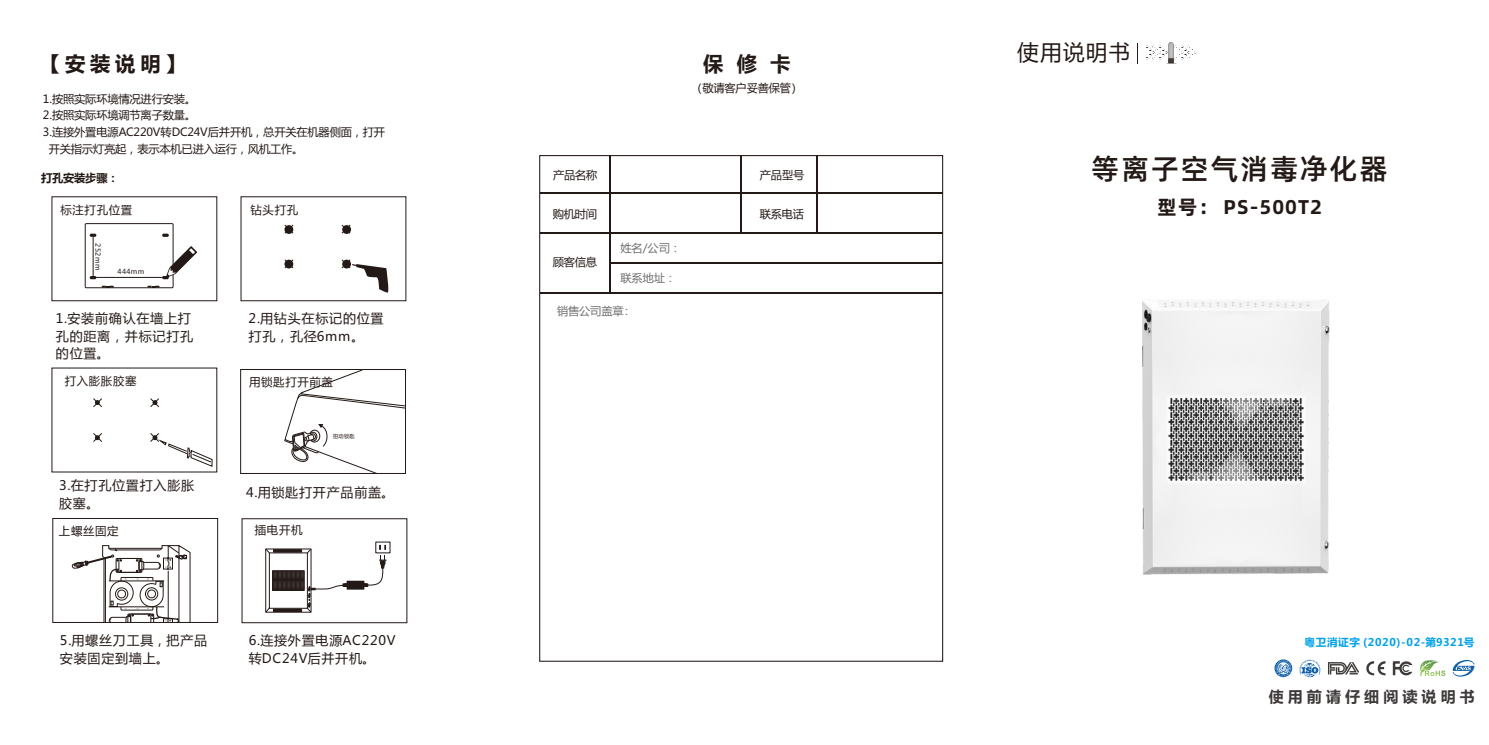
<style>
.page{position:relative;width:1489px;height:745px;background:#fff}
.page>*{position:absolute;margin:0;border:0;box-sizing:border-box;transform-origin:0 0}
.t1{font:500 28.75px "Alibaba Pu Hui Ti";letter-spacing:.05em;color:#231916}
.t2{font:21.62px "Microsoft Ya Hei";letter-spacing:.06em;color:#231916}
.t3{font:700 20.25px "Microsoft Ya Hei";letter-spacing:.235em;color:#231916}
.t4{font:700 20px "Alibaba Pu Hui Ti";letter-spacing:.05em;color:#231916}
.t5{font:700 15px "Microsoft Ya Hei";letter-spacing:.275em;color:#3e3a39}
.t6{font:13px/17.2px "Microsoft Ya Hei";letter-spacing:.06em;color:#231916}
.t7{font:11.38px "Microsoft Ya Hei";letter-spacing:.06em;color:#231916}
.t8{font:11.25px "Microsoft Ya Hei";letter-spacing:-.015em;color:#231916}
.t9{font:11.25px "Microsoft Ya Hei";letter-spacing:-.015em;color:#717171}
.t10{font:11.25px "Microsoft Ya Hei UI";letter-spacing:-.015em;color:#231916}
.t11{font:700 11.25px "Microsoft Ya Hei";letter-spacing:-.015em;color:#231916}
.t12{font:700 10.62px "Microsoft Ya Hei";letter-spacing:.06em;color:#00a1e9}
.t13{font:6.88px "Microsoft Ya Hei";letter-spacing:.06em;color:#231916}
.t14{font:5.12px "Microsoft Ya Hei";color:#231916}
.s1{font-family:"Microsoft Ya Hei UI"}
</style>
<div class="page">
<svg style="left:162px;top:233px;width:7px;height:4px"></svg>
<div style="left:85px;top:223px;width:88px;height:65px;border:1px solid #231916"></div>
<svg style="left:90px;top:233px;width:6px;height:4px"></svg>
<svg style="left:90px;top:276px;width:6px;height:3px"></svg>
<hr style="left:93px;top:237px;width:1px;height:39px;background:#231916">
<hr style="left:95px;top:277px;width:68px;height:1px;background:#231916">
<svg style="left:147px;top:285px;width:12px;height:2px"></svg>
<svg style="left:102px;top:285px;width:12px;height:2px"></svg>
<hr style="left:539px;top:192px;width:403px;height:1px;background:#231916">
<hr style="left:539px;top:292px;width:403px;height:2px;background:#231916">
<hr style="left:539px;top:232px;width:403px;height:1px;background:#231916">
<hr style="left:609px;top:155px;width:1px;height:138px;background:#231916">
<hr style="left:740px;top:155px;width:1px;height:77px;background:#231916">
<hr style="left:816px;top:155px;width:1px;height:78px;background:#231916">
<hr style="left:609px;top:262px;width:333px;height:1px;background:#231916">
<svg style="left:93px;top:398px;width:9px;height:9px"></svg>
<svg style="left:150px;top:398px;width:9px;height:9px"></svg>
<svg style="left:93px;top:433px;width:9px;height:9px"></svg>
<svg style="left:150px;top:433px;width:63px;height:34px"></svg>
<div style="left:52px;top:196px;width:165px;height:105px;border:1px solid #231916"></div>
<div style="left:241px;top:196px;width:165px;height:105px;border:1px solid #231916"></div>
<svg style="left:162px;top:246px;width:35px;height:33px"></svg>
<svg style="left:284px;top:224px;width:10px;height:10px"></svg>
<svg style="left:341px;top:224px;width:10px;height:10px"></svg>
<svg style="left:284px;top:259px;width:10px;height:10px"></svg>
<div style="left:284px;top:225px;width:9px;height:9px;background:#231916;border-radius:50%"></div>
<div style="left:342px;top:225px;width:9px;height:9px;background:#231916;border-radius:50%"></div>
<div style="left:284px;top:259px;width:9px;height:9px;background:#231916;border-radius:50%"></div>
<svg style="left:341px;top:259px;width:48px;height:33px"></svg>
<div style="left:240px;top:369px;width:165px;height:104px;border:1px solid #231916"></div>
<div style="left:53px;top:518px;width:165px;height:104px;border:1px solid #231916"></div>
<div style="left:242px;top:518px;width:165px;height:104px;border:1px solid #231916"></div>
<svg style="left:72px;top:544px;width:118px;height:78px"></svg>
<svg style="left:284px;top:369px;width:121px;height:104px"></svg>
<svg style="left:379px;top:544px;width:7px;height:5px"></svg>
<div style="left:346px;top:580px;width:18px;height:9px;background:#231916"></div>
<svg style="left:363px;top:555px;width:23px;height:31px"></svg>
<svg style="left:265px;top:548px;width:82px;height:64px"></svg>
<svg style="left:1145px;top:42px;width:51px;height:22px"></svg>
<svg style="left:1137px;top:43px;width:1px;height:20px"></svg>
<svg style="left:1452px;top:660px;width:22px;height:17px"></svg>
<svg style="left:1299px;top:659px;width:21px;height:17px"></svg>
<svg style="left:1274px;top:659px;width:18px;height:17px"></svg>
<svg style="left:1366px;top:661px;width:19px;height:14px"></svg>
<svg style="left:1392px;top:661px;width:20px;height:14px"></svg>
<svg style="left:1328px;top:662px;width:30px;height:12px"></svg>
<svg style="left:1419px;top:660px;width:26px;height:15px"></svg>
<img style="left:1142px;top:300px;width:188px;height:275px">
<h3 class="t3" style="left:40px;top:54px;width:147px">【安装说明】</h3>
<p class="t8" style="left:43px;top:93px;width:155px">1.按照实际环境情况进行安装。</p>
<p class="t8" style="left:43px;top:110px;width:155px">2.按照实际环境调节离子数量。</p>
<p class="t8" style="left:43px;top:127px;width:344px">3.连接外置电源AC220V转DC24V后并开机，总开关在机器侧面，打开</p>
<p class="t8" style="left:49px;top:143px;width:256px">开关指示灯亮起，表示本机已进入运行，风机工作。</p>
<p class="t11" style="left:41px;top:172px;width:79px">打孔安装步骤：</p>
<p class="t7" style="left:60px;top:204px;width:73px">标注打孔位置</p>
<p class="t7" style="left:250px;top:204px;width:49px">钻头打孔</p>
<p class="t13" style="left:101px;top:243px;width:28px;rotate:90deg">252mm</p>
<p class="t13" style="left:118px;top:268px;width:28px">444mm</p>
<p class="t6" style="left:56px;top:311px;width:139px">1.安装前确认在墙上打孔的距离，并标记打孔的位置。</p>
<p class="t6" style="left:248px;top:311px;width:136px">2.用钻头在标记的位置打孔，孔径6mm。</p>
<p class="t7" style="left:65px;top:375px;width:73px">打入膨胀胶塞</p>
<p class="t6" style="left:59px;top:477px;width:136px">3.在打孔位置打入膨胀胶塞。</p>
<p class="t7" style="left:249px;top:377px;width:85px">用锁匙打开前盖</p>
<p class="t14" style="left:333px;top:434px;width:23px">扭动锁匙</p>
<p class="t6" style="left:246px;top:484px;width:150px">4.用锁匙打开产品前盖。</p>
<p class="t7" style="left:59px;top:525px;width:61px">上螺丝固定</p>
<p class="t7" style="left:255px;top:524px;width:49px">插电开机</p>
<p class="t6" style="left:60px;top:632px;width:149px">5.用螺丝刀工具，把产品安装固定到墙上。</p>
<p class="t6" style="left:249px;top:632px;width:148px">6.连接外置电源AC220V转DC24V后并开机。</p>
<h3 class="t3" style="left:703px;top:54px;width:89px">保修卡</h3>
<p class="t10" style="left:691px;top:82px;width:113px">（敬请客户妥善保管）</p>
<p class="t8" style="left:553px;top:170px;width:46px">产品名称</p>
<p class="t8" style="left:552px;top:208px;width:46px">购机时间</p>
<p class="t9" style="left:620px;top:242px;width:62px">姓名/公司：</p>
<p class="t9" style="left:620px;top:272px;width:57px">联系地址：</p>
<p class="t9" style="left:557px;top:306px;width:79px">销售公司盖章<span class="s1">：</span></p>
<p class="t8" style="left:552px;top:256px;width:46px">顾客信息</p>
<p class="t8" style="left:760px;top:170px;width:46px">产品型号</p>
<p class="t8" style="left:759px;top:208px;width:46px">联系电话</p>
<h2 class="t2" style="left:1017px;top:43px;width:115px">使用说明书</h2>
<h1 class="t1" style="left:1091px;top:154px;width:298px">等离子空气消毒净化器</h1>
<h3 class="t4" style="left:1157px;top:197px;width:166px">型号： PS-500T2</h3>
<p class="t12" style="left:1304px;top:636px;width:171px">粤卫消证字 (2020)-02-第9321号</p>
<p class="t5" style="left:1268px;top:689px;width:207px">使用前请仔细阅读说明书</p>
</div>
